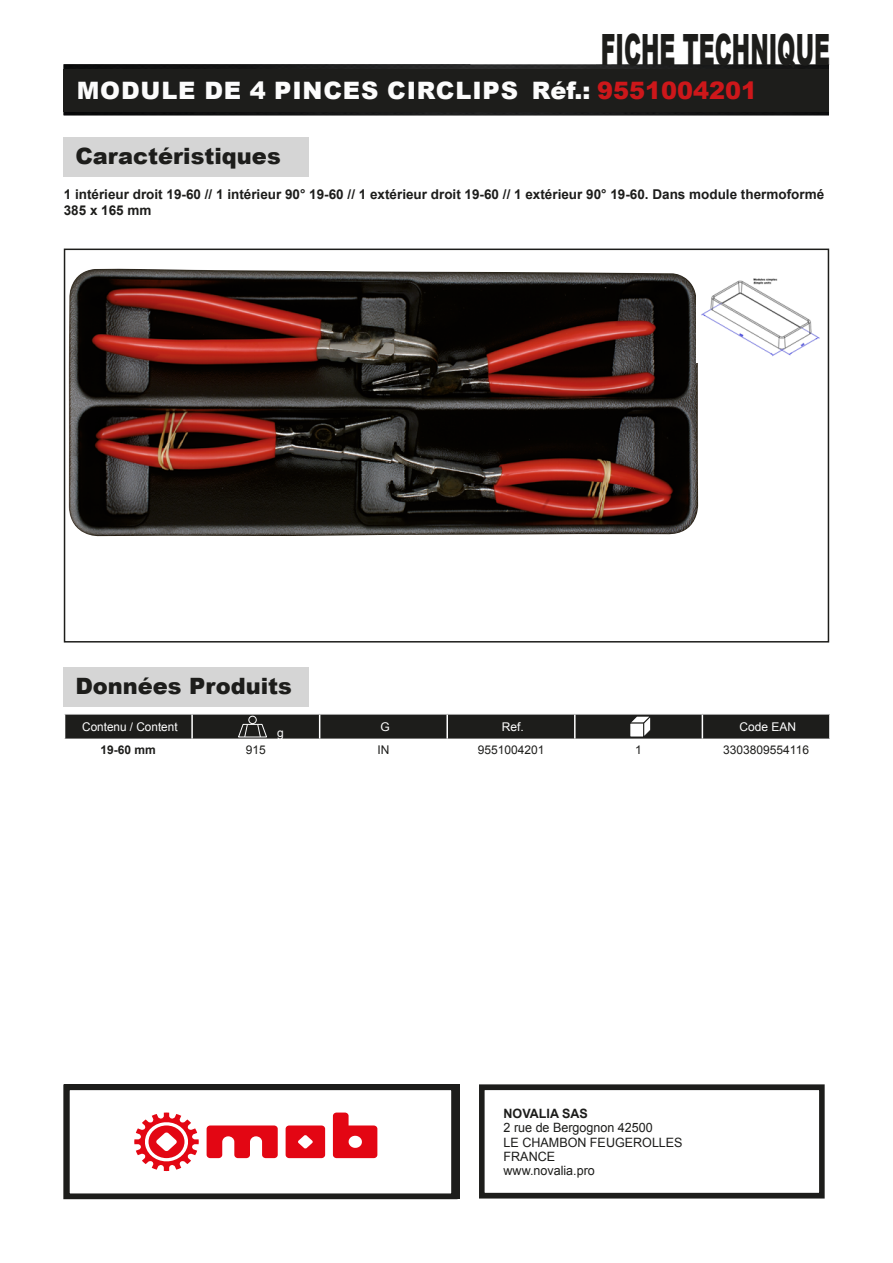
<style>
.page{position:relative;width:893px;height:1263px;background:#fff}
.page>*{position:absolute;margin:0;border:0;box-sizing:border-box;transform-origin:0 0}
.t1{font:900 43.2px "Arial";color:#1d1d1b;scale:.51 1}
.t2{font:900 24px "Arial";letter-spacing:.035em;color:#fcfcfc}
.t3{font:900 22.5px "Arial";color:#1d1d1b}
.t4{font:700 13.5px/16.2px "Arial";color:#1d1d1b}
.t5{font:12.9px/14.2px "Arial";color:#1d1d1b}
.t6{font:700 12.9px "Arial";color:#1d1d1b}
.t7{font:12px "Arial";color:#1d1d1b}
.t8{font:12px "Arial";color:#fff}
.t9{font:700 12px "Arial";color:#1d1d1b}
.s1{color:#cd171a}
</style>
<div class="page">
<img style="left:64px;top:64px;width:765px;height:51px">
<div style="left:64px;top:69px;width:765px;height:43px;background:#1d1d1b"></div>
<div style="left:479px;top:1084px;width:346px;height:114px;border:6px solid #1d1d1b"></div>
<div style="left:64px;top:137px;width:245px;height:40px;background:#d5d5d5"></div>
<div style="left:64px;top:249px;width:765px;height:393px;border:2px solid #1d1d1b"></div>
<div style="left:64px;top:668px;width:245px;height:39px;background:#d5d5d5"></div>
<svg style="left:64px;top:714px;width:766px;height:25px;background:#2d2d2b"></svg>
<img style="left:69px;top:269px;width:630px;height:268px">
<img style="left:697px;top:272px;width:123px;height:90px">
<div style="left:64px;top:1084px;width:393px;height:115px;border:6px solid #1d1d1b"></div>
<svg style="left:207px;top:1125px;width:71px;height:33px"></svg>
<svg style="left:286px;top:1125px;width:39px;height:33px"></svg>
<svg style="left:134px;top:1112px;width:65px;height:59px"></svg>
<svg style="left:333px;top:1112px;width:44px;height:46px"></svg>
<h1 class="t1" style="left:601px;top:18px;width:451px">FICHE TECHNIQUE</h1>
<h2 class="t2" style="left:77px;top:73px;width:682px">MODULE DE 4 PINCES CIRCLIPS Réf.: <span class="s1">9551004201</span></h2>
<h3 class="t3" style="left:75px;top:140px;width:207px">Caractéristiques</h3>
<p class="t4" style="left:64px;top:186px;width:762px">1 intérieur droit 19-60 // 1 intérieur 90° 19-60 // 1 extérieur droit 19-60 // 1 extérieur 90° 19-60. Dans module thermoformé<br>385 x 165 mm</p>
<h3 class="t3" style="left:75px;top:670px;width:218px">Données Produits</h3>
<p class="t8" style="left:82px;top:718px;width:97px">Contenu / Content</p>
<p class="t8" style="left:277px;top:725px;width:8px">g</p>
<p class="t8" style="left:380px;top:718px;width:11px">G</p>
<p class="t8" style="left:502px;top:718px;width:24px">Ref.</p>
<p class="t8" style="left:739px;top:718px;width:58px">Code EAN</p>
<p class="t9" style="left:101px;top:741px;width:57px">19-60 mm</p>
<p class="t7" style="left:246px;top:742px;width:22px">915</p>
<p class="t7" style="left:377px;top:742px;width:13px">IN</p>
<p class="t7" style="left:478px;top:742px;width:68px">9551004201</p>
<p class="t7" style="left:635px;top:742px;width:8px">1</p>
<p class="t7" style="left:723px;top:742px;width:87px">3303809554116</p>
<p class="t6" style="left:504px;top:1105px;width:86px">NOVALIA SAS</p>
<p class="t5" style="left:504px;top:1121px;width:181px">2 rue de Bergognon 42500<br>LE CHAMBON FEUGEROLLES<br>FRANCE<br>www.novalia.pro</p>
</div>
